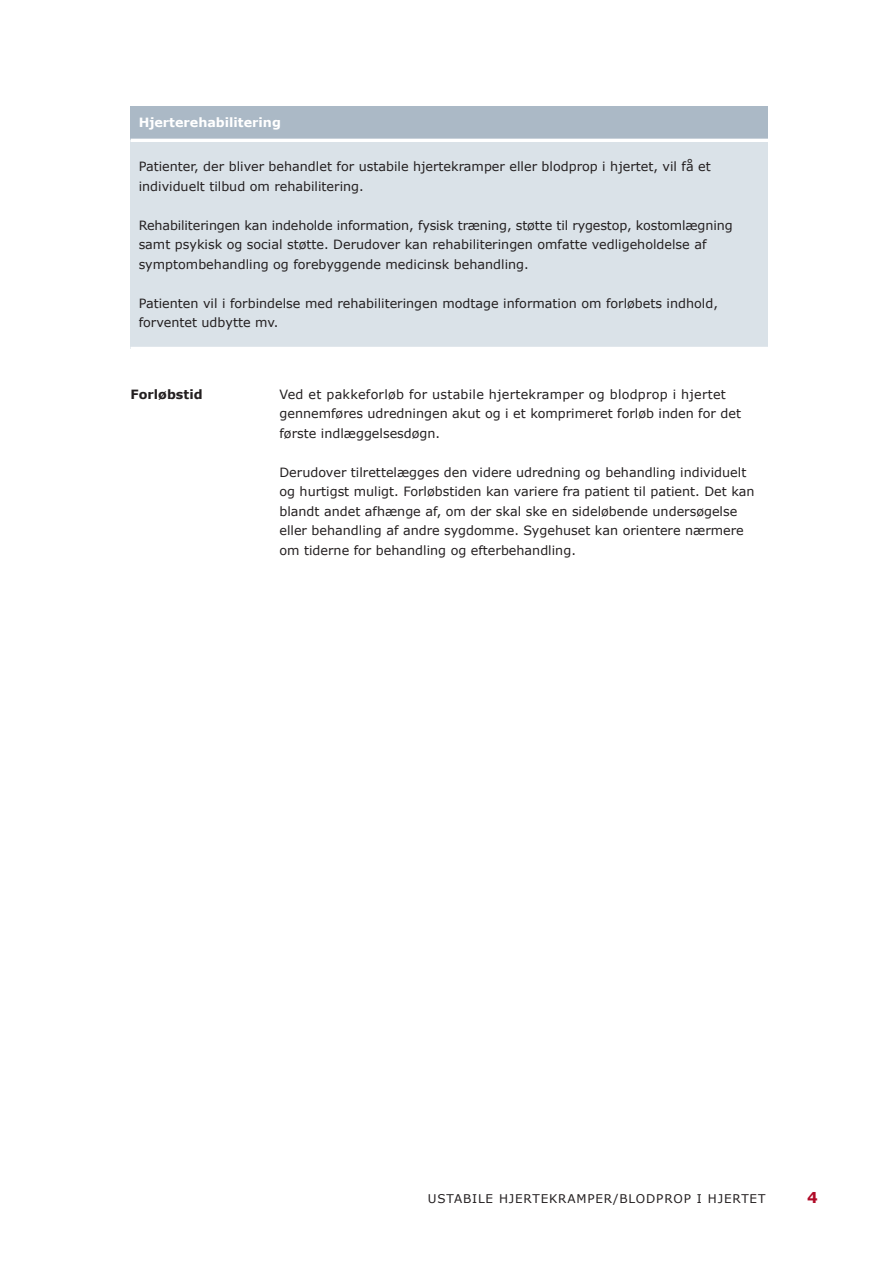
<style>
.page{position:relative;width:893px;height:1263px;background:#fff}
.page>*{position:absolute;margin:0;border:0;box-sizing:border-box;transform-origin:0 0}
.t1{font:700 15px "Verdana";color:#b00a27}
.t2{font:12.75px/19.5px "Verdana";color:#231f20}
.t3{font:700 12.75px "Verdana";color:#fff}
.t4{font:700 12.75px "Verdana";color:#231f20}
.t5{font:12px "Verdana";letter-spacing:.07em;color:#231f20}
</style>
<div class="page">
<div style="left:131px;top:106px;width:637px;height:34px;background:#abb9c6"></div>
<div style="left:131px;top:140px;width:637px;height:208px;background:#dae2e8"></div>
<hr style="left:131px;top:139px;width:637px;height:3px;background:#fff">
<hr style="left:131px;top:347px;width:637px;height:3px;background:#fff">
<p class="t3" style="left:139px;top:115px;width:144px">Hjerterehabilitering</p>
<p class="t2" style="left:139px;top:156px;width:574px">Patienter, der bliver behandlet for ustabile hjertekramper eller blodprop i hjertet, vil få et individuelt tilbud om rehabilitering.</p>
<p class="t2" style="left:139px;top:215px;width:595px">Rehabiliteringen kan indeholde information, fysisk træning, støtte til rygestop, kostomlægning samt psykisk og social støtte. Derudover kan rehabiliteringen omfatte vedligeholdelse af symptombehandling og forebyggende medicinsk behandling.</p>
<p class="t2" style="left:139px;top:293px;width:581px">Patienten vil i forbindelse med rehabiliteringen modtage information om forløbets indhold, forventet udbytte mv.</p>
<p class="t4" style="left:131px;top:386px;width:74px">Forløbstid</p>
<p class="t2" style="left:279px;top:384px;width:463px">Ved et pakkeforløb for ustabile hjertekramper og blodprop i hjertet gennemføres udredningen akut og i et komprimeret forløb inden for det første indlæggelsesdøgn.</p>
<p class="t2" style="left:279px;top:462px;width:477px">Derudover tilrettelægges den videre udredning og behandling individuelt og hurtigst muligt. Forløbstiden kan variere fra patient til patient. Det kan blandt andet afhænge af, om der skal ske en sideløbende undersøgelse eller behandling af andre sygdomme. Sygehuset kan orientere nærmere om tiderne for behandling og efterbehandling.</p>
<p class="t5" style="left:428px;top:1191px;width:339px">ustabile hjertekramper/Blodprop i hjertet</p>
<p class="t1" style="left:807px;top:1188px;width:12px">4</p>
</div>
